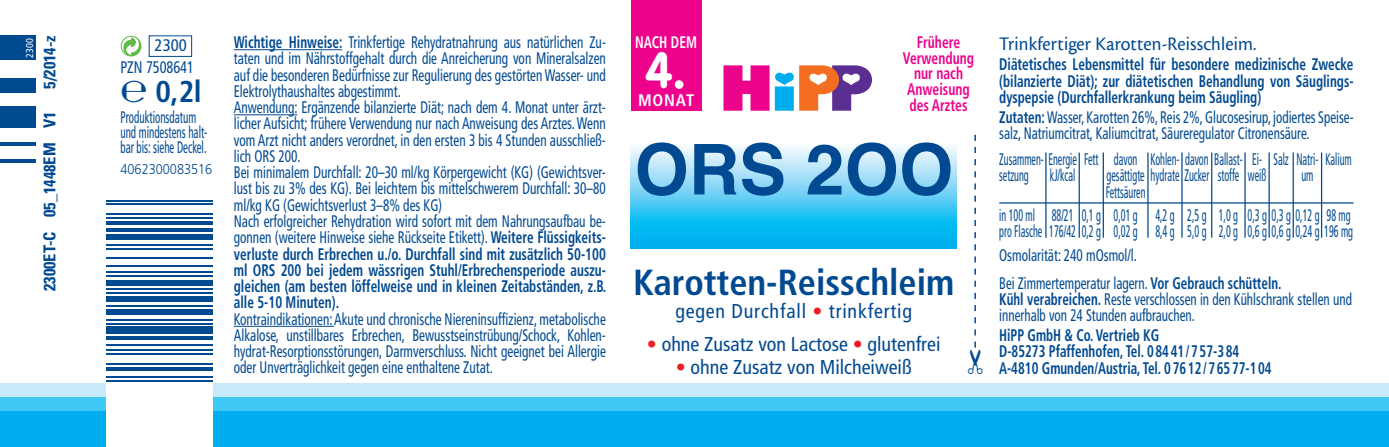
<style>
.page{position:relative;width:1389px;height:447px;background:#fff}
.page>*{position:absolute;margin:0;border:0;box-sizing:border-box;transform-origin:0 0}
.t1{font:700 70px "Helvetica";color:#014990}
.t2{font:900 50px "VAG Rounded";color:#fff;scale:.85 1}
.t3{font:700 condensed 36.25px "Frutiger";color:#014990}
.t4{font:700 condensed 30px "Frutiger";color:#014990}
.t5{font:condensed 20px "Frutiger";color:#014990}
.t6{font:20px "Cronos MMRG";letter-spacing:.01em;color:#014990;scale:.95 1}
.t7{font:condensed 20px "Frutiger";letter-spacing:.04em;color:#014990}
.t8{font:condensed 16.75px/16.2px "Frutiger";color:#014990;scale:.79 1}
.t9{font:condensed 16.75px/16.2px "Frutiger";color:#014990;scale:.78 1}
.t10{font:condensed 16.75px/16.2px "Frutiger";color:#014990;scale:.6 1}
.t11{font:700 condensed 16.75px/16.2px "Frutiger";color:#014990;text-align:justify;scale:.79 1}
.t12{font:700 condensed 16.75px/16.2px "Frutiger";color:#014990;scale:.78 1}
.t13{font:condensed 16.75px/15px "Frutiger";color:#014990;scale:.65 1}
.t14{font:700 condensed 16.75px/15.8px "Frutiger";color:#ed028c;text-align:center;scale:.81 1}
.t15{font:condensed 16.75px "Frutiger";color:#014990;scale:.85 1}
.t16{font:700 condensed 16.75px "Frutiger";color:#fff;scale:.8 1}
.t17{font:700 condensed 16.75px "Frutiger";color:#fff}
.t18{font:condensed 16.75px "Frutiger";color:#014990}
.t19{font:700 condensed 16.5px "Univers";color:#014990}
.t20{font:300 14.25px "Frutiger";color:#014990;scale:.9 1}
.t21{font:condensed 10px "Frutiger";color:#fff}
.s1{font-family:"Technical LH Pi One";font-weight:400;font-stretch:normal;font-size:32.5px}
.s2{font-weight:700}
.s3{color:#ee1d23}
</style>
<div class="page">
<div style="left:0;top:383px;width:1389px;height:14px;background:#c6eafa"></div>
<div style="left:0;top:397px;width:1389px;height:14px;background:#40c7f4"></div>
<div style="left:0;top:411px;width:1389px;height:35px;background:#00aeef"></div>
<hr style="left:234px;top:49px;width:108px;height:1px;background:#014990">
<hr style="left:234px;top:114px;width:63px;height:1px;background:#014990">
<hr style="left:234px;top:325px;width:100px;height:1px;background:#014990">
<hr style="left:999px;top:202px;width:355px;height:1px;background:#014990">
<hr style="left:1045px;top:152px;width:2px;height:85px;background:#014990">
<hr style="left:1244px;top:152px;width:2px;height:85px;background:#014990">
<hr style="left:1147px;top:152px;width:2px;height:85px;background:#014990">
<hr style="left:1181px;top:152px;width:2px;height:85px;background:#014990">
<hr style="left:1079px;top:152px;width:1px;height:85px;background:#014990">
<hr style="left:1103px;top:152px;width:1px;height:85px;background:#014990">
<hr style="left:1211px;top:152px;width:1px;height:85px;background:#014990">
<hr style="left:1269px;top:152px;width:1px;height:85px;background:#014990">
<hr style="left:1293px;top:152px;width:1px;height:85px;background:#014990">
<hr style="left:1321px;top:152px;width:1px;height:85px;background:#014990">
<svg style="left:631px;top:146px;width:326px;height:102px;background:#65d0f5"></svg>
<svg style="left:723px;top:65px;width:149px;height:46px"></svg>
<div style="left:631px;top:0;width:71px;height:111px;background:#ed028c"></div>
<div style="left:0;top:35px;width:35px;height:25px;background:#014990"></div>
<div style="left:0;top:78px;width:35px;height:14px;background:#014990"></div>
<div style="left:0;top:106px;width:35px;height:22px;background:#014990"></div>
<hr style="left:0;top:142px;width:35px;height:3px;background:#014990">
<hr style="left:0;top:159px;width:35px;height:4px;background:#014990">
<div style="left:106px;top:177px;width:107px;height:269px;background:#fff"></div>
<hr style="left:106px;top:380px;width:107px;height:2px;background:#014990">
<hr style="left:106px;top:376px;width:107px;height:2px;background:#014990">
<svg style="left:106px;top:367px;width:107px;height:3px"></svg>
<hr style="left:106px;top:362px;width:107px;height:2px;background:#014990">
<hr style="left:106px;top:353px;width:107px;height:2px;background:#014990">
<hr style="left:106px;top:349px;width:107px;height:2px;background:#014990">
<hr style="left:106px;top:343px;width:107px;height:2px;background:#014990">
<hr style="left:106px;top:336px;width:107px;height:3px;background:#014990">
<div style="left:106px;top:326px;width:107px;height:8px;background:#014990"></div>
<hr style="left:106px;top:322px;width:107px;height:2px;background:#014990">
<hr style="left:106px;top:318px;width:107px;height:2px;background:#014990">
<div style="left:106px;top:309px;width:107px;height:6px;background:#014990"></div>
<hr style="left:106px;top:305px;width:107px;height:2px;background:#014990">
<div style="left:106px;top:295px;width:107px;height:6px;background:#014990"></div>
<hr style="left:106px;top:291px;width:107px;height:2px;background:#014990">
<hr style="left:106px;top:288px;width:107px;height:2px;background:#014990">
<div style="left:106px;top:280px;width:107px;height:6px;background:#014990"></div>
<hr style="left:106px;top:274px;width:107px;height:2px;background:#014990">
<hr style="left:106px;top:271px;width:107px;height:1px;background:#014990">
<hr style="left:106px;top:265px;width:107px;height:2px;background:#014990">
<hr style="left:106px;top:257px;width:107px;height:2px;background:#014990">
<hr style="left:106px;top:247px;width:107px;height:2px;background:#014990">
<hr style="left:106px;top:244px;width:107px;height:1px;background:#014990">
<div style="left:106px;top:234px;width:107px;height:6px;background:#014990"></div>
<hr style="left:106px;top:228px;width:107px;height:4px;background:#014990">
<svg style="left:106px;top:221px;width:107px;height:3px"></svg>
<hr style="left:106px;top:217px;width:107px;height:2px;background:#014990">
<hr style="left:106px;top:213px;width:107px;height:2px;background:#014990">
<hr style="left:106px;top:203px;width:107px;height:2px;background:#014990">
<hr style="left:106px;top:199px;width:107px;height:2px;background:#014990">
<svg style="left:121px;top:36px;width:21px;height:20px"></svg>
<div style="left:149px;top:35px;width:43px;height:22px;border:1px solid #014990"></div>
<svg style="left:974px;top:135px;width:2px;height:213px"></svg>
<p class="t21" style="left:24px;top:57px;width:21px;rotate:-90deg">2300</p>
<p class="t19" style="left:40px;top:89px;width:55px;rotate:-90deg">5/2014-z</p>
<p class="t19" style="left:40px;top:291px;width:181px;rotate:-90deg">2300ET-C 05_1448EM V1</p>
<p class="t18" style="left:155px;top:35px;width:34px">2300</p>
<h3 class="t4" style="left:120px;top:74px;width:83px"><span class="s1">0</span> 0,2l</h3>
<p class="t15" style="left:120px;top:57px;width:88px">PZN 7508641</p>
<p class="t13" style="left:120px;top:109px;width:135px">Produktionsdatum und mindestens halt&shy;bar bis: siehe Deckel.</p>
<p class="t20" style="left:120px;top:161px;width:104px">4062300083516</p>
<p class="t8" style="left:234px;top:34px;width:473px"><span class="s2">Wichtige Hinweise:</span> Trinkfertige Rehydratnahrung aus natürlichen Zu&shy;taten und im Nährstoffgehalt durch die Anreicherung von Mineralsalzen auf die besonderen Bedürfnisse zur Regulierung des gestörten Wasser- und Elektrolythaushaltes abgestimmt.<br>Anwendung: Ergänzende bilanzierte Diät; nach dem 4. Monat unter ärzt&shy;licher Aufsicht; frühere Verwendung nur nach Anweisung des Arztes. Wenn vom Arzt nicht anders verordnet, in den ersten 3 bis 4 Stunden ausschließ&shy;lich ORS 200.<br>Bei minimalem Durchfall: 20–30 ml/kg Körpergewicht (KG) (Gewichtsver&shy;lust bis zu 3% des KG). Bei leichtem bis mittelschwerem Durchfall: 30–80 ml/kg KG (Gewichtsverlust 3–8% des KG)<br>Nach erfolgreicher Rehydration wird sofort mit dem Nahrungsaufbau be&shy;gonnen (weitere Hinweise siehe Rückseite Etikett). <span class="s2">Weitere Flüssigkeits&shy;verluste durch Erbrechen u./o. Durchfall sind mit zusätzlich 50-100 ml ORS 200 bei jedem wässrigen Stuhl/Erbrechensperiode auszu&shy;gleichen (am besten löffelweise und in kleinen Zeitabständen, z.B. alle 5-10 Minuten).</span></p>
<p class="t8" style="left:234px;top:310px;width:472px;text-align:justify">Kontraindikationen: Akute und chronische Niereninsuffizienz, metabolische Alkalose, unstillbares Erbrechen, Bewusstseinstrübung/Schock, Kohlen&shy;hydrat-Resorptionsstörungen, Darmverschluss. Nicht geeignet bei Allergie oder Unverträglichkeit gegen eine enthaltene Zutat.</p>
<p class="t16" style="left:635px;top:32px;width:56px">nach dem</p>
<h2 class="t2" style="left:646px;top:40px;width:48px">4.</h2>
<p class="t17" style="left:638px;top:90px;width:44px">Monat</p>
<p class="t14" style="left:903px;top:34px;width:89px">Frühere<br>Verwendung nur nach<br>Anweisung des Arztes</p>
<h1 class="t1" style="left:634px;top:113px;width:320px">ORS 2OO</h1>
<h3 class="t3" style="left:633px;top:261px;width:323px">Karotten-Reisschleim</h3>
<p class="t7" style="left:675px;top:299px;width:238px">gegen Durchfall <span class="s3">•</span> trinkfertig</p>
<p class="t5" style="left:647px;top:332px;width:295px"><span class="s3">•</span> ohne Zusatz von Lactose <span class="s3">•</span> glutenfrei</p>
<p class="t5" style="left:676px;top:354px;width:237px"><span class="s3">•</span> ohne Zusatz von Milcheiweiß</p>
<p class="t6" style="left:999px;top:34px;width:272px">Trinkfertiger Karotten-Reisschleim.</p>
<p class="t11" style="left:999px;top:56px;width:450px">Diätetisches Lebensmittel für besondere medizinische Zwecke (bilanzierte Diät); zur diätetischen Behandlung von Säuglings&shy;dyspepsie (Durchfallerkrankung beim Säugling)</p>
<p class="t9" style="left:999px;top:109px;width:456px"><span class="s2">Zutaten:</span> Wasser, Karotten 26%, Reis 2%, Glucosesirup, jodiertes Speise&shy;salz, Natriumcitrat, Kaliumcitrat, Säureregulator Citronensäure.</p>
<p class="t10" style="left:1296px;top:151px;width:94px">Natri- Kalium um</p>
<p class="t10" style="left:1107px;top:151px;width:228px;text-indent:44px">Kohlen- davon Ballast&shy;gesättigte hydrate Zucker</p>
<p class="t10" style="left:1155px;top:207px;width:34px">4,2 g<br>8,4 g</p>
<p class="t10" style="left:1187px;top:207px;width:34px">2,5 g<br>5,0 g</p>
<p class="t10" style="left:1106px;top:143px;width:68px;line-height:32.5px;text-align:center">davon<br>Fettsäuren</p>
<p class="t10" style="left:1114px;top:207px;width:42px">0,01 g<br>0,02 g</p>
<p class="t10" style="left:1274px;top:151px;width:27px">Salz</p>
<p class="t10" style="left:1248px;top:151px;width:32px">Ei&shy;weiß</p>
<p class="t10" style="left:1248px;top:207px;width:178px">0,3 g 0,3 g 0,12 g 98 mg<br>0,6 g 0,6 g 0,24 g 196 mg</p>
<p class="t10" style="left:999px;top:151px;width:167px">Zusammen- Energie Fett setzung</p>
<p class="t10" style="left:999px;top:207px;width:171px">in 100 ml<br>pro Flasche 176/42 0,2 g</p>
<p class="t10" style="left:1218px;top:167px;width:37px">stoffe</p>
<p class="t10" style="left:1219px;top:207px;width:34px">1,0 g<br>2,0 g</p>
<p class="t10" style="left:1050px;top:167px;width:44px">kJ/kcal</p>
<p class="t10" style="left:1052px;top:207px;width:38px">88/21</p>
<p class="t10" style="left:1082px;top:207px;width:34px">0,1 g</p>
<p class="t8" style="left:999px;top:247px;width:176px">Osmolarität: 240 mOsmol/l.</p>
<p class="t9" style="left:999px;top:274px;width:454px">Bei Zimmertemperatur lagern. <span class="s2">Vor Gebrauch schütteln.<br>Kühl verabreichen.</span> Reste verschlossen in den Kühlschrank stellen und innerhalb von 24 Stunden aufbrauchen.</p>
<p class="t12" style="left:999px;top:327px;width:351px">HiPP GmbH &amp; Co. Vertrieb KG<br>D-85273 Pfaffenhofen, Tel. 08441/757-384<br>A-4810 Gmunden/Austria, Tel. 07612/76577-104</p>
</div>
